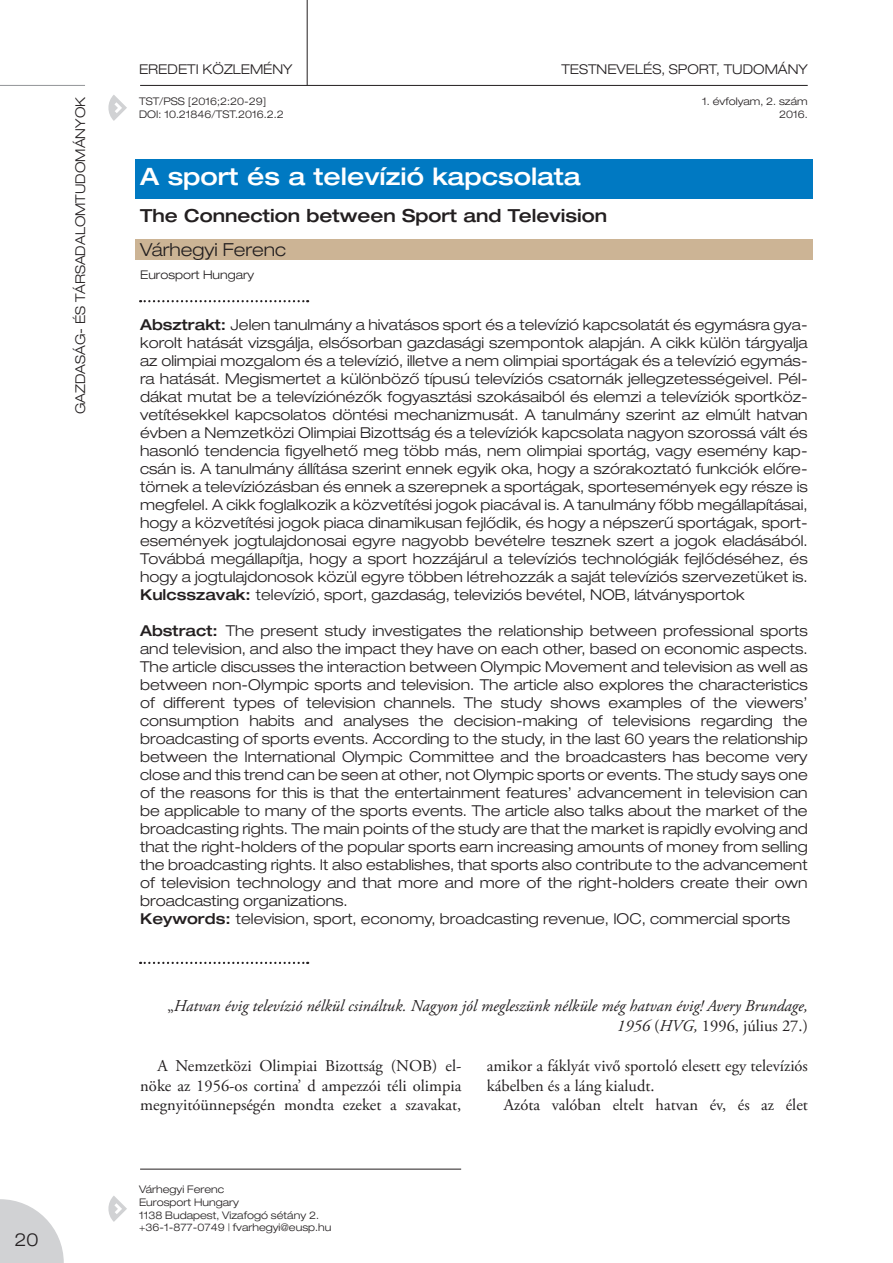
<style>
.page{position:relative;width:893px;height:1263px;background:#fff}
.page>*{position:absolute;margin:0;border:0;box-sizing:border-box;transform-origin:0 0}
.cikk_címe{font:500 expanded 24px "Helvetica Neue LT Pro";color:#fff}
.cikk__angol_cím__bal{font:500 expanded 18px "Helvetica Neue LT Pro";color:#231f20}
.cikk_szerzői{font:300 expanded 18px "Helvetica Neue LT Pro";color:#231f20}
.cikk_szövege{font:16.5px/19.8px "Adobe Garamond Pro";color:#231f20;text-align:justify}
.cikk_szövege-2{font:italic 16.5px/19.8px "Adobe Garamond Pro";color:#231f20;text-align:right}
.kulcsszavak__összegz{font:300 expanded 15px/18px "Helvetica Neue LT Pro";color:#231f20;text-align:justify}
.cikk__tudományterüle{font:300 expanded 13.5px "Helvetica Neue LT Pro";color:#231f20}
.rovatcím{font:300 expanded 13.5px "Helvetica Neue LT Pro";color:#231f20}
.szerzők_munkahelye{font:300 expanded 12px "Helvetica Neue LT Pro";color:#231f20}
.szerző_elérhetősége{font:300 expanded 10.5px/12.6px "Helvetica Neue LT Pro";color:#231f20;text-align:right}
.cikk_oldalszáma{font:300 expanded 10.5px "Helvetica Neue LT Pro";color:#231f20}
.s1{font-weight:500}
.s2{font-style:normal}
</style>
<div class="page">
<svg style="left:0;top:1199px;width:64px;height:64px"></svg>
<hr style="left:140px;top:85px;width:668px;height:1px;background:#231f20">
<hr style="left:140px;top:1169px;width:321px;height:1px;background:#231f20">
<hr style="left:307px;top:0;width:1px;height:85px;background:#231f20">
<svg style="left:108px;top:95px;width:19px;height:26px"></svg>
<svg style="left:108px;top:1196px;width:19px;height:26px"></svg>
<hr style="left:0;top:85px;width:85px;height:1px;background:#939598">
<svg style="left:140px;top:300px;width:168px;height:2px"></svg>
<div style="left:135px;top:239px;width:678px;height:21px;background:#ccb495"></div>
<div style="left:135px;top:159px;width:678px;height:40px;background:#0079c2"></div>
<svg style="left:140px;top:962px;width:168px;height:2px"></svg>
<p class="cikk__tudományterüle" style="left:72px;top:414px;width:319px;rotate:-90deg">GAZDASÁG- ÉS TÁRSADALOMTUDOMÁNYOK</p>
<p class="cikk_szerzői" style="left:14px;top:1229px;width:26px">20</p>
<p class="rovatcím" style="left:139px;top:62px;width:155px">EREDETI KÖZLEMÉNY</p>
<p class="cikk_oldalszáma" style="left:139px;top:95px;width:129px">TST/PSS [2016;2:20-29]</p>
<p class="cikk_oldalszáma" style="left:139px;top:108px;width:146px">DOI: 10.21846/TST.2016.2.2</p>
<p class="cikk__tudományterüle" style="left:561px;top:62px;width:248px">TESTNEVELÉS, SPORT, TUDOMÁNY</p>
<p class="szerző_elérhetősége" style="left:702px;top:95px;width:107px">1. évfolyam, 2. szám<br>2016.</p>
<p class="cikk_címe" style="left:140px;top:162px;width:442px">A sport és a televízió kapcsolata</p>
<p class="cikk__angol_cím__bal" style="left:140px;top:204px;width:468px">The Connection between Sport and Television</p>
<p class="cikk_szerzői" style="left:140px;top:239px;width:147px">Várhegyi Ferenc</p>
<p class="szerzők_munkahelye" style="left:140px;top:268px;width:116px">Eurosport Hungary</p>
<p class="kulcsszavak__összegz" style="left:140px;top:315px;width:669px"><span class="s1">Absztrakt:</span> Jelen tanulmány a hivatásos sport és a televízió kapcsolatát és egymásra gya&shy;korolt hatását vizsgálja, elsősorban gazdasági szempontok alapján. A cikk külön tárgyalja az olimpiai mozgalom és a televízió, illetve a nem olimpiai sportágak és a televízió egymás&shy;ra hatását. Megismertet a különböző típusú televíziós csatornák jellegzetességeivel. Pél&shy;dákat mutat be a televíziónézők fogyasztási szokásaiból és elemzi a televíziók sportköz&shy;vetítésekkel kapcsolatos döntési mechanizmusát. A tanulmány szerint az elmúlt hatvan évben a Nemzetközi Olimpiai Bizottság és a televíziók kapcsolata nagyon szorossá vált és hasonló tendencia figyelhető meg több más, nem olimpiai sportág, vagy esemény kap&shy;csán is. A tanulmány állítása szerint ennek egyik oka, hogy a szórakoztató funkciók előre&shy;törnek a televíziózásban és ennek a szerepnek a sportágak, sportesemények egy része is megfelel. A cikk foglalkozik a közvetítési jogok piacával is. A tanulmány főbb megállapításai, hogy a közvetítési jogok piaca dinamikusan fejlődik, és hogy a népszerű sportágak, sport&shy;események jogtulajdonosai egyre nagyobb bevételre tesznek szert a jogok eladásából.<br>Továbbá megállapítja, hogy a sport hozzájárul a televíziós technológiák fejlődéséhez, és hogy a jogtulajdonosok közül egyre többen létrehozzák a saját televíziós szervezetüket is.</p>
<p class="kulcsszavak__összegz" style="left:140px;top:585px;width:606px"><span class="s1">Kulcsszavak:</span> televízió, sport, gazdaság, televiziós bevétel, NOB, látványsportok</p>
<p class="kulcsszavak__összegz" style="left:140px;top:621px;width:669px"><span class="s1">Abstract:</span> The present study investigates the relationship between professional sports and television, and also the impact they have on each other, based on economic aspects.<br>The article discusses the interaction between Olympic Movement and television as well as between non-Olympic sports and television. The article also explores the characteristics of different types of television channels. The study shows examples of the viewers’ consumption habits and analyses the decision-making of televisions regarding the broadcasting of sports events. According to the study, in the last 60 years the relationship between the International Olympic Committee and the broadcasters has become very close and this trend can be seen at other, not Olympic sports or events. The study says one of the reasons for this is that the entertainment features’ advancement in television can be applicable to many of the sports events. The article also talks about the market of the broadcasting rights. The main points of the study are that the market is rapidly evolving and that the right-holders of the popular sports earn increasing amounts of money from selling the broadcasting rights. It also establishes, that sports also contribute to the advancement of television technology and that more and more of the right-holders create their own broadcasting organizations.</p>
<p class="kulcsszavak__összegz" style="left:140px;top:909px;width:651px"><span class="s1">Keywords:</span> television, sport, economy, broadcasting revenue, IOC, commercial sports</p>
<p class="cikk_szövege-2" style="left:168px;top:996px;width:642px"><span class="s2">„</span>Hatvan évig televízió nélkül csináltuk. Nagyon jól megleszünk nélküle még hatvan évig! Avery Brundage,<br>1956 <span class="s2">(</span>HVG, <span class="s2">1996, július 27.)</span></p>
<p class="cikk_szövege" style="left:140px;top:1056px;width:323px;text-indent:17px">A Nemzetközi Olimpiai Bizottság (NOB) el&shy;nöke az 1956-os cortina’ d ampezzói téli olimpia megnyitóünnepségén mondta ezeket a szavakat,</p>
<p class="cikk_szövege" style="left:487px;top:1056px;width:323px">amikor a fáklyát vivő sportoló elesett egy televíziós kábelben és a láng kialudt.</p>
<p class="cikk_szövege" style="left:504px;top:1096px;width:306px">Azóta valóban eltelt hatvan év, és az élet</p>
<p class="szerző_elérhetősége" style="left:139px;top:1183px;width:87px">Várhegyi Ferenc</p>
<p class="szerző_elérhetősége" style="left:139px;top:1196px;width:101px">Eurosport Hungary</p>
<p class="szerző_elérhetősége" style="left:139px;top:1208px;width:181px">1138 Budapest, Vizafogó sétány 2.</p>
<p class="szerző_elérhetősége" style="left:139px;top:1221px;width:194px">+36-1-877-0749 | fvarhegyi@eusp.hu</p>
</div>
